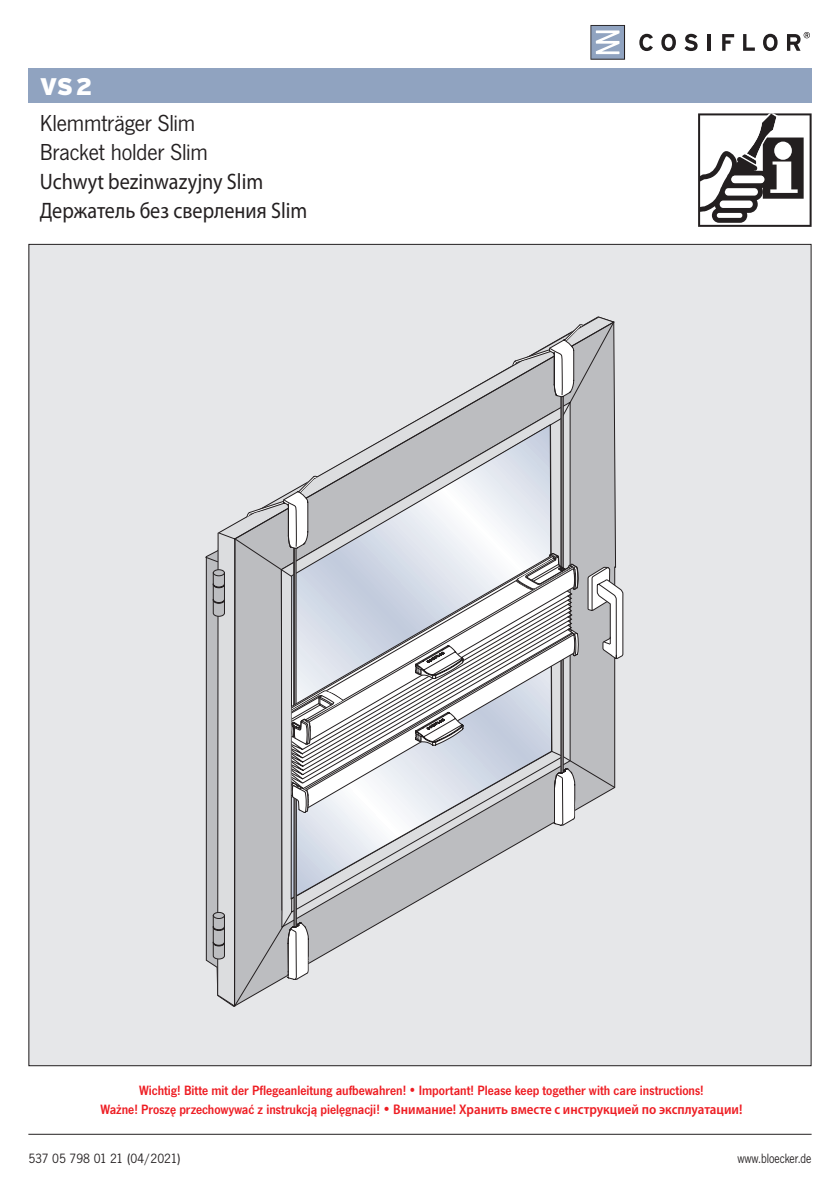
<style>
.page{position:relative;width:840px;height:1191px;background:#fff}
.page>*{position:absolute;margin:0;border:0;box-sizing:border-box;transform-origin:0 0}
.H2a_Unterzeile{font:24px "News Got";letter-spacing:-.01em;color:#231f20}
.t1{font:900 24px "Interstate";color:#fff}
.t2{font:22.4px "Myriad Pro";color:#231f20;scale:.9 1}
.t3{font:600 semi-condensed 14px "Myriad Pro";color:#ee1d23}
.t4{font:14px "News Got Dem";color:#ee1d23;scale:.93 1}
.t5{font:14px "News Got TOT";color:#231f20}
.t6{font:14px "News Got";color:#231f20;scale:.88 1}
.s1{font-family:"News Got Dem";font-weight:400;font-stretch:normal}
</style>
<div class="page">
<svg style="left:698px;top:113px;width:113px;height:114px"></svg>
<div style="left:29px;top:244px;width:781px;height:821px;background:#e6e7e9"></div>
<hr style="left:28px;top:1133px;width:783px;height:1px;background:#231f20">
<svg style="left:206px;top:550px;width:30px;height:457px"></svg>
<svg style="left:205px;top:556px;width:13px;height:6px"></svg>
<svg style="left:218px;top:365px;width:294px;height:640px"></svg>
<svg style="left:281px;top:401px;width:231px;height:527px"></svg>
<svg style="left:212px;top:911px;width:13px;height:48px"></svg>
<svg style="left:212px;top:569px;width:13px;height:48px"></svg>
<svg style="left:291px;top:417px;width:221px;height:495px"></svg>
<svg style="left:290px;top:424px;width:255px;height:475px"></svg>
<svg style="left:311px;top:795px;width:201px;height:15px"></svg>
<svg style="left:311px;top:789px;width:201px;height:6px"></svg>
<svg style="left:291px;top:742px;width:221px;height:47px"></svg>
<svg style="left:234px;top:769px;width:77px;height:237px"></svg>
<svg style="left:414px;top:742px;width:49px;height:4px"></svg>
<svg style="left:343px;top:723px;width:169px;height:19px"></svg>
<svg style="left:343px;top:713px;width:169px;height:10px"></svg>
<svg style="left:343px;top:555px;width:169px;height:156px"></svg>
<svg style="left:512px;top:321px;width:111px;height:507px"></svg>
<svg style="left:414px;top:645px;width:49px;height:34px"></svg>
<svg style="left:234px;top:475px;width:109px;height:270px"></svg>
<svg style="left:639px;top:34px;width:13px;height:17px"></svg>
<svg style="left:661px;top:34px;width:14px;height:17px"></svg>
<svg style="left:684px;top:34px;width:13px;height:17px"></svg>
<hr style="left:707px;top:34px;width:3px;height:17px;background:#231f20">
<svg style="left:722px;top:34px;width:11px;height:17px"></svg>
<svg style="left:743px;top:34px;width:11px;height:17px"></svg>
<svg style="left:763px;top:34px;width:14px;height:17px"></svg>
<svg style="left:787px;top:32px;width:22px;height:19px"></svg>
<svg style="left:590px;top:25px;width:34px;height:35px"></svg>
<div style="left:28px;top:68px;width:783px;height:34px;background:#90a3c0"></div>
<h2 class="t1" style="left:40px;top:72px;width:55px">VS2</h2>
<p class="H2a_Unterzeile" style="left:40px;top:110px;width:157px">Klemmträger Slim</p>
<p class="H2a_Unterzeile" style="left:40px;top:139px;width:170px">Bracket holder Slim</p>
<p class="t2" style="left:40px;top:168px;width:250px">Uchwyt bezinwazyjny Slim</p>
<p class="t2" style="left:40px;top:196px;width:299px">Держатель без сверления Slim</p>
<p class="t4" style="left:139px;top:1081px;width:608px">Wichtig! Bitte mit der Pflegeanleitung aufbewahren! • Important! Please keep together with care instructions!</p>
<p class="t3" style="left:100px;top:1100px;width:643px"><span class="s1">Ważne! Proszę przechowywać z instrukcją pielęgnacji!</span> • Внимание! Хранить вместе с инструкцией по эксплуатации!</p>
<p class="t5" style="left:28px;top:1150px;width:154px">537 05 798 01 21 (04/2021)</p>
<p class="t6" style="left:737px;top:1150px;width:86px">www.bloecker.de</p>
</div>
